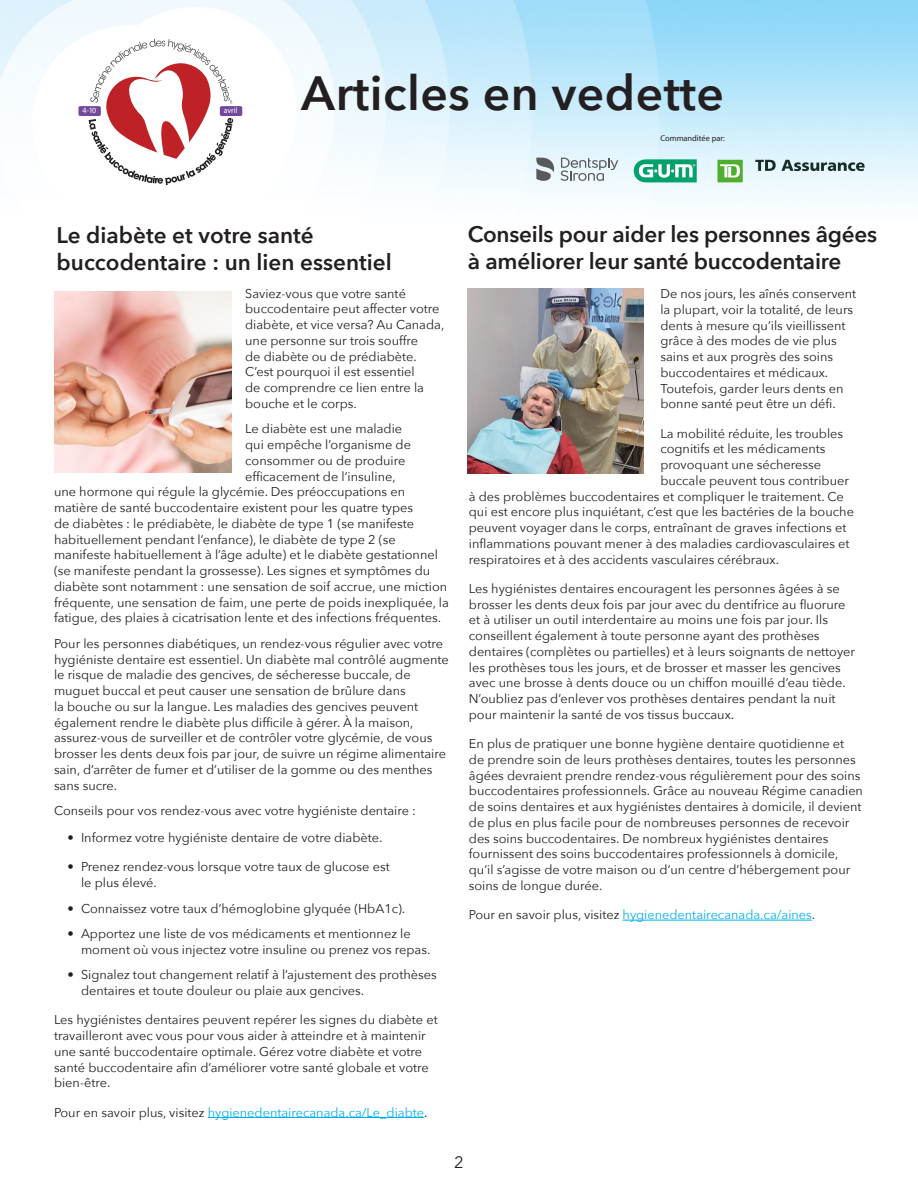
<style>
.page{position:relative;width:918px;height:1188px;background:#fff}
.page>*{position:absolute;margin:0;border:0;box-sizing:border-box;transform-origin:0 0}
.t1{font:600 48px "Avenir Next";letter-spacing:.01em;color:#231f20}
.Cover{font:600 22.5px/27px "Avenir Next";letter-spacing:-.01em;color:#231f20}
.t2{font:16.5px "Avenir Next";color:#231f20}
.body{font:12.75px/15.8px "Avenir Next";color:#231f20}
.body-2{font:12.75px "Avenir Next";color:#00aeef}
.t3{font:8.4px "Myriad Pro";color:#211e1e}
.t4{font:7.95px "Myriad Pro";color:#fff}
.s1{color:#231f20}
</style>
<div class="page">
<img style="left:0;top:0;width:918px;height:332px">
<svg style="left:78px;top:39px;width:164px;height:146px"></svg>
<svg style="left:560px;top:158px;width:58px;height:23px"></svg>
<svg style="left:536px;top:158px;width:18px;height:23px"></svg>
<svg style="left:717px;top:160px;width:26px;height:22px"></svg>
<svg style="left:755px;top:160px;width:110px;height:11px"></svg>
<svg style="left:634px;top:159px;width:63px;height:23px"></svg>
<hr style="left:208px;top:1117px;width:216px;height:1px;background:#00aeef">
<img style="left:54px;top:291px;width:178px;height:181px">
<hr style="left:623px;top:920px;width:189px;height:1px;background:#00aeef">
<img style="left:468px;top:288px;width:175px;height:185px">
<p class="t4" style="left:83px;top:106px;width:15px">4-10</p>
<p class="t4" style="left:224px;top:106px;width:15px">avril</p>
<h1 class="t1" style="left:301px;top:52px;width:424px">Articles en vedette</h1>
<p class="t3" style="left:660px;top:133px;width:66px">Commanditée par:</p>
<p class="Cover" style="left:57px;top:221px;width:337px">Le diabète et votre santé buccodentaire : un lien essentiel</p>
<p class="body" style="left:245px;top:285px;width:201px">Saviez-vous que votre santé buccodentaire peut affecter votre diabète, et vice versa? Au Canada, une personne sur trois souffre<br>de diabète ou de prédiabète.<br>C’est pourquoi il est essentiel<br>de comprendre ce lien entre la bouche et le corps.</p>
<p class="body" style="left:245px;top:420px;width:158px">Le diabète est une maladie</p>
<p class="body" style="left:245px;top:436px;width:167px">qui empêche l’organisme de</p>
<p class="body" style="left:245px;top:452px;width:162px">consommer ou de produire</p>
<p class="body" style="left:245px;top:468px;width:152px">efficacement de l’insuline,</p>
<p class="body" style="left:54px;top:483px;width:353px">une hormone qui régule la glycémie. Des préoccupations en</p>
<p class="body" style="left:54px;top:499px;width:361px">matière de santé buccodentaire existent pour les quatre types</p>
<p class="body" style="left:54px;top:515px;width:362px">de diabètes : le prédiabète, le diabète de type 1 (se manifeste</p>
<p class="body" style="left:54px;top:531px;width:343px">habituellement pendant l’enfance), le diabète de type 2 (se</p>
<p class="body" style="left:54px;top:546px;width:385px">manifeste habituellement à l’âge adulte) et le diabète gestationnel</p>
<p class="body" style="left:54px;top:562px;width:378px">(se manifeste pendant la grossesse). Les signes et symptômes du</p>
<p class="body" style="left:54px;top:578px;width:395px">diabète sont notamment : une sensation de soif accrue, une miction</p>
<p class="body" style="left:54px;top:594px;width:396px">fréquente, une sensation de faim, une perte de poids inexpliquée, la</p>
<p class="body" style="left:54px;top:609px;width:389px">fatigue, des plaies à cicatrisation lente et des infections fréquentes.</p>
<p class="body" style="left:54px;top:635px;width:396px">Pour les personnes diabétiques, un rendez-vous régulier avec votre hygiéniste dentaire est essentiel. Un diabète mal contrôlé augmente le risque de maladie des gencives, de sécheresse buccale, de muguet buccal et peut causer une sensation de brûlure dans<br>la bouche ou sur la langue. Les maladies des gencives peuvent également rendre le diabète plus difficile à gérer. À la maison, assurez-vous de surveiller et de contrôler votre glycémie, de vous brosser les dents deux fois par jour, de suivre un régime alimentaire sain, d’arrêter de fumer et d’utiliser de la gomme ou des menthes sans sucre.</p>
<p class="body" style="left:54px;top:802px;width:364px">Conseils pour vos rendez-vous avec votre hygiéniste dentaire :</p>
<p class="body" style="left:68px;top:829px;width:316px">• Informez votre hygiéniste dentaire de votre diabète.</p>
<p class="body" style="left:81px;top:858px;width:310px;text-indent:-14px">• Prenez rendez-vous lorsque votre taux de glucose est le plus élevé.</p>
<p class="body" style="left:68px;top:900px;width:339px">• Connaissez votre taux d’hémoglobine glyquée (HbA1c).</p>
<p class="body" style="left:81px;top:925px;width:351px;text-indent:-14px">• Apportez une liste de vos médicaments et mentionnez le moment où vous injectez votre insuline ou prenez vos repas.</p>
<p class="body" style="left:81px;top:966px;width:357px;text-indent:-14px">• Signalez tout changement relatif à l’ajustement des prothèses dentaires et toute douleur ou plaie aux gencives.</p>
<p class="body" style="left:54px;top:1011px;width:385px">Les hygiénistes dentaires peuvent repérer les signes du diabète et travailleront avec vous pour vous aider à atteindre et à maintenir une santé buccodentaire optimale. Gérez votre diabète et votre santé buccodentaire afin d’améliorer votre santé globale et votre bien-être.</p>
<p class="body-2" style="left:54px;top:1101px;width:375px"><span class="s1">Pour en savoir plus, visitez</span> hygienedentairecanada.ca/Le_diabte<span class="s1">.</span></p>
<p class="Cover" style="left:468px;top:220px;width:411px">Conseils pour aider les personnes âgées à améliorer leur santé buccodentaire</p>
<p class="body" style="left:660px;top:285px;width:197px">De nos jours, les aînés conservent la plupart, voir la totalité, de leurs dents à mesure qu’ils vieillissent grâce à des modes de vie plus sains et aux progrès des soins buccodentaires et médicaux.<br>Toutefois, garder leurs dents en bonne santé peut être un défi.</p>
<p class="body" style="left:660px;top:425px;width:184px">La mobilité réduite, les troubles</p>
<p class="body" style="left:660px;top:441px;width:167px">cognitifs et les médicaments</p>
<p class="body" style="left:660px;top:456px;width:162px">provoquant une sécheresse</p>
<p class="body" style="left:660px;top:472px;width:190px">buccale peuvent tous contribuer</p>
<p class="body" style="left:469px;top:488px;width:376px">à des problèmes buccodentaires et compliquer le traitement. Ce</p>
<p class="body" style="left:469px;top:504px;width:387px">qui est encore plus inquiétant, c’est que les bactéries de la bouche</p>
<p class="body" style="left:469px;top:519px;width:379px">peuvent voyager dans le corps, entraînant de graves infections et</p>
<p class="body" style="left:469px;top:535px;width:382px">inflammations pouvant mener à des maladies cardiovasculaires et</p>
<p class="body" style="left:469px;top:551px;width:312px">respiratoires et à des accidents vasculaires cérébraux.</p>
<p class="body" style="left:469px;top:580px;width:388px">Les hygiénistes dentaires encouragent les personnes âgées à se brosser les dents deux fois par jour avec du dentifrice au fluorure et à utiliser un outil interdentaire au moins une fois par jour. Ils conseillent également à toute personne ayant des prothèses dentaires (complètes ou partielles) et à leurs soignants de nettoyer les prothèses tous les jours, et de brosser et masser les gencives avec une brosse à dents douce ou un chiffon mouillé d’eau tiède.<br>N’oubliez pas d’enlever vos prothèses dentaires pendant la nuit pour maintenir la santé de vos tissus buccaux.</p>
<p class="body" style="left:469px;top:735px;width:396px">En plus de pratiquer une bonne hygiène dentaire quotidienne et<br>de prendre soin de leurs prothèses dentaires, toutes les personnes âgées devraient prendre rendez-vous régulièrement pour des soins buccodentaires professionnels. Grâce au nouveau Régime canadien de soins dentaires et aux hygiénistes dentaires à domicile, il devient de plus en plus facile pour de nombreuses personnes de recevoir des soins buccodentaires. De nombreux hygiénistes dentaires fournissent des soins buccodentaires professionnels à domicile, qu’il s’agisse de votre maison ou d’un centre d’hébergement pour soins de longue durée.</p>
<p class="body-2" style="left:469px;top:904px;width:348px"><span class="s1">Pour en savoir plus, visitez</span> hygienedentairecanada.ca/aines<span class="s1">.</span></p>
<p class="t2" style="left:454px;top:1148px;width:11px">2</p>
</div>
